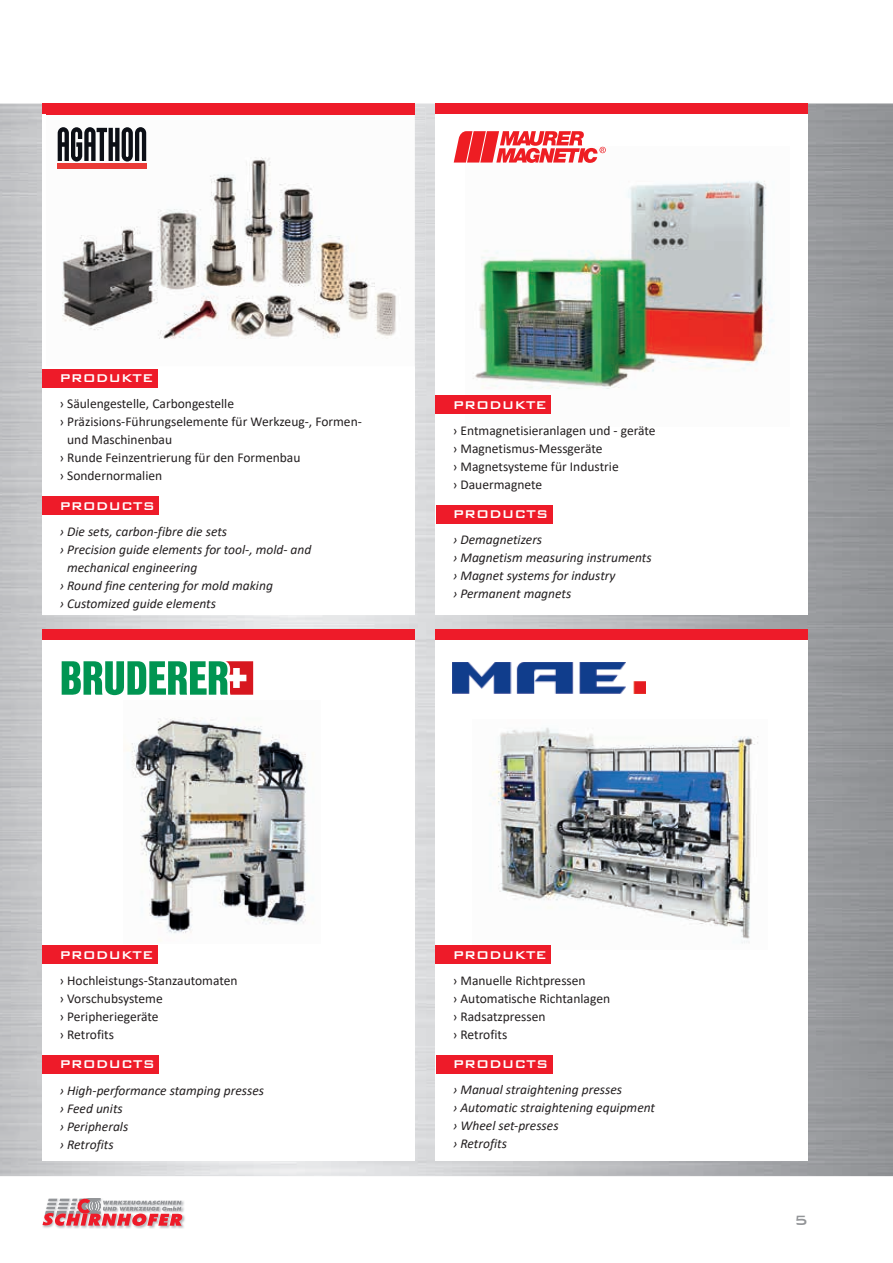
<style>
.page{position:relative;width:893px;height:1263px;background:#fff}
.page>*{position:absolute;margin:0;border:0;box-sizing:border-box;transform-origin:0 0}
.t1{font:500 18px "Bank Gothic BT";color:#939598}
.t2{font:500 15px "Bank Gothic BT";color:#fff}
.t3{font:13.5px/18px "Calibri";color:#231f20}
.t4{font:italic 13.5px/18px "Calibri";color:#231f20}
</style>
<div class="page">
<img style="left:0;top:104px;width:893px;height:1072px">
<div style="left:43px;top:636px;width:372px;height:525px;background:#fff"></div>
<div style="left:436px;top:635px;width:372px;height:526px;background:#fff"></div>
<div style="left:43px;top:104px;width:372px;height:511px;background:#fff"></div>
<div style="left:436px;top:104px;width:372px;height:511px;background:#fff"></div>
<img style="left:42px;top:1201px;width:143px;height:28px">
<svg style="left:43px;top:1198px;width:139px;height:28px;background:#d5969b"></svg>
<img style="left:466px;top:181px;width:308px;height:215px">
<img style="left:127px;top:718px;width:179px;height:223px">
<img style="left:473px;top:727px;width:285px;height:219px">
<svg style="left:454px;top:131px;width:152px;height:32px"></svg>
<svg style="left:62px;top:661px;width:191px;height:34px"></svg>
<img style="left:453px;top:662px;width:193px;height:32px">
<div style="left:43px;top:1055px;width:116px;height:18px;background:#ee1b29"></div>
<div style="left:436px;top:1055px;width:116px;height:18px;background:#ee1b29"></div>
<div style="left:436px;top:505px;width:116px;height:18px;background:#ee1b29"></div>
<div style="left:43px;top:946px;width:115px;height:18px;background:#ee1b29"></div>
<div style="left:436px;top:946px;width:115px;height:18px;background:#ee1b29"></div>
<div style="left:436px;top:396px;width:115px;height:18px;background:#ee1b29"></div>
<div style="left:43px;top:104px;width:372px;height:10px;background:#ee1b29"></div>
<div style="left:43px;top:629px;width:372px;height:11px;background:#ee1b29"></div>
<div style="left:436px;top:104px;width:372px;height:10px;background:#ee1b29"></div>
<div style="left:436px;top:629px;width:372px;height:11px;background:#ee1b29"></div>
<div style="left:43px;top:369px;width:115px;height:18px;background:#ee1b29"></div>
<div style="left:43px;top:497px;width:116px;height:18px;background:#ee1b29"></div>
<img style="left:46px;top:107px;width:379px;height:259px">
<img style="left:58px;top:127px;width:88px;height:41px">
<p class="t2" style="left:60px;top:370px;width:95px">PRODUKTE</p>
<p class="t3" style="left:60px;top:394px;width:176px">› Säulengestelle, Carbongestelle</p>
<p class="t3" style="left:60px;top:412px;width:304px">› Präzisions-Führungselemente für Werkzeug-, Formen-</p>
<p class="t3" style="left:67px;top:430px;width:107px">und Maschinenbau</p>
<p class="t3" style="left:60px;top:448px;width:242px">› Runde Feinzentrierung für den Formenbau</p>
<p class="t3" style="left:60px;top:466px;width:104px">› Sondernormalien</p>
<p class="t2" style="left:60px;top:497px;width:97px">PRODUCTS</p>
<p class="t4" style="left:60px;top:522px;width:169px">› Die sets, carbon-fibre die sets</p>
<p class="t4" style="left:60px;top:540px;width:253px">› Precision guide elements for tool-, mold- and</p>
<p class="t4" style="left:67px;top:558px;width:132px">mechanical engineering</p>
<p class="t4" style="left:60px;top:576px;width:215px">› Round fine centering for mold making</p>
<p class="t4" style="left:60px;top:594px;width:158px">› Customized guide elements</p>
<p class="t2" style="left:453px;top:396px;width:95px">PRODUKTE</p>
<p class="t3" style="left:453px;top:421px;width:204px">› Entmagnetisieranlagen und - geräte › Magnetismus-Messgeräte<br>› Magnetsysteme für Industrie<br>› Dauermagnete</p>
<p class="t2" style="left:453px;top:506px;width:97px">PRODUCTS</p>
<p class="t4" style="left:453px;top:530px;width:200px">› Demagnetizers<br>› Magnetism measuring instruments › Magnet systems for industry<br>› Permanent magnets</p>
<p class="t2" style="left:60px;top:946px;width:95px">PRODUKTE</p>
<p class="t2" style="left:453px;top:946px;width:95px">PRODUKTE</p>
<p class="t3" style="left:60px;top:971px;width:180px">› Hochleistungs-Stanzautomaten › Vorschubsysteme<br>› Peripheriegeräte<br>› Retrofits</p>
<p class="t3" style="left:453px;top:971px;width:159px">› Manuelle Richtpressen<br>› Automatische Richtanlagen › Radsatzpressen<br>› Retrofits</p>
<p class="t2" style="left:60px;top:1056px;width:97px">PRODUCTS</p>
<p class="t2" style="left:453px;top:1056px;width:97px">PRODUCTS</p>
<p class="t4" style="left:60px;top:1081px;width:206px">› High-performance stamping presses › Feed units<br>› Peripherals<br>› Retrofits</p>
<p class="t4" style="left:453px;top:1080px;width:204px">› Manual straightening presses<br>› Automatic straightening equipment › Wheel set-presses<br>› Retrofits</p>
<h1 class="t1" style="left:794px;top:1211px;width:15px">5</h1>
</div>
